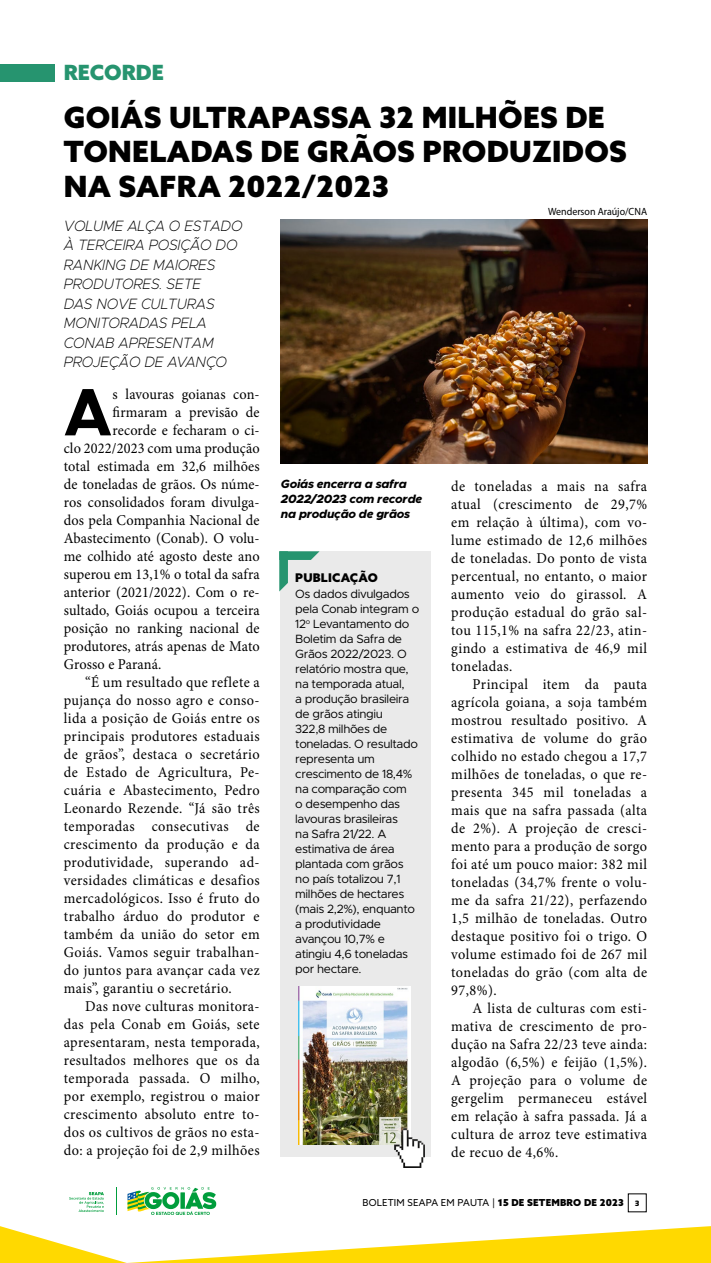
<style>
.page{position:relative;width:711px;height:1263px;background:#fff}
.page>*{position:absolute;margin:0;border:0;box-sizing:border-box;transform-origin:0 0}
.t1{font:700 67.35px "Metropolis";color:#000;scale:.95 1}
.t2{font:900 29.25px/34.5px "Azo Sans";letter-spacing:.01em;color:#000}
.t3{font:900 21px "Azo Sans";color:#26946f}
.t4{font:15px/18px "Minion Pro";letter-spacing:.025em;color:#000;text-align:justify;scale:.95 1}
.t5{font:15px "Minion Pro";letter-spacing:.005em;color:#000;scale:.95 1}
.t6{font:italic 200 15px/19.5px "Metropolis";letter-spacing:-.01em;color:#000;scale:.95 1}
.t7{font:12px/15px "Metropolis";letter-spacing:-.03em;color:#000}
.t8{font:italic 800 12px/15px "Metropolis";letter-spacing:-.02em;color:#000}
.t9{font:900 12px "Azo Sans";letter-spacing:.02em;color:#000}
.t10{font:10.5px "Myriad Pro";color:#000;scale:.95 1}
.t11{font:9.6px "Azo Sans";letter-spacing:.02em;color:#000}
.s1{font-weight:900}
.s2{font-family:"Neo Sans Pro";font-weight:900;font-size:7.2px}
</style>
<div class="page">
<svg style="left:127px;top:1187px;width:89px;height:28px"></svg>
<svg style="left:116px;top:1187px;width:1px;height:28px"></svg>
<svg style="left:69px;top:1192px;width:35px;height:20px"></svg>
<svg style="left:0;top:1226px;width:710px;height:37px"></svg>
<div style="left:0;top:64px;width:54px;height:18px;background:#26946f"></div>
<img style="left:281px;top:220px;width:365px;height:243px">
<div style="left:280px;top:551px;width:150px;height:606px;background:#eaeaea"></div>
<svg style="left:279px;top:551px;width:40px;height:40px"></svg>
<img style="left:298px;top:986px;width:112px;height:158px">
<img style="left:394px;top:1129px;width:30px;height:39px">
<h3 class="t3" style="left:64px;top:58px;width:102px">RECORDE</h3>
<h2 class="t2" style="left:64px;top:100px;width:564px">GOIÁS ULTRAPASSA 32 MILHÕES DE<br>TONELADAS DE GRÃOS PRODUZIDOS<br>NA SAFRA 2022/2023</h2>
<p class="t6" style="left:64px;top:216px;width:189px">VOLUME ALÇA O ESTADO<br>À TERCEIRA POSIÇÃO DO<br>RANKING DE MAIORES<br>PRODUTORES. SETE<br>DAS NOVE CULTURAS<br>MONITORADAS PELA<br>CONAB APRESENTAM<br>PROJEÇÃO DE AVANÇO</p>
<h1 class="t1" style="left:64px;top:369px;width:52px">A</h1>
<p class="t5" style="left:113px;top:384px;width:156px">s lavouras goianas con-</p>
<p class="t4" style="left:113px;top:404px;width:156px">firmaram a previsão de</p>
<p class="t5" style="left:113px;top:420px;width:156px">recorde e fecharam o ci-</p>
<p class="t4" style="left:64px;top:440px;width:207px">clo 2022/2023 com uma produção</p>
<p class="t4" style="left:64px;top:458px;width:207px">total estimada em 32,6 milhões</p>
<p class="t4" style="left:64px;top:476px;width:207px">de toneladas de grãos. Os núme-</p>
<p class="t4" style="left:64px;top:494px;width:207px">ros consolidados foram divulga-</p>
<p class="t4" style="left:64px;top:512px;width:207px">dos pela Companhia Nacional de</p>
<p class="t5" style="left:64px;top:528px;width:207px">Abastecimento (Conab). O volu-</p>
<p class="t5" style="left:64px;top:546px;width:207px">me colhido até agosto deste ano</p>
<p class="t4" style="left:64px;top:566px;width:207px">superou em 13,1% o total da safra</p>
<p class="t4" style="left:64px;top:584px;width:207px">anterior (2021/2022). Com o re-</p>
<p class="t4" style="left:64px;top:602px;width:207px">sultado, Goiás ocupou a terceira</p>
<p class="t4" style="left:64px;top:620px;width:207px">posição no ranking nacional de</p>
<p class="t5" style="left:64px;top:636px;width:207px">produtores, atrás apenas de Mato</p>
<p class="t5" style="left:64px;top:654px;width:104px">Grosso e Paraná.</p>
<p class="t4" style="left:85px;top:674px;width:185px">“É um resultado que reflete a</p>
<p class="t4" style="left:64px;top:692px;width:207px">pujança do nosso agro e conso-</p>
<p class="t4" style="left:64px;top:710px;width:207px">lida a posição de Goiás entre os</p>
<p class="t4" style="left:64px;top:728px;width:207px">principais produtores estaduais</p>
<p class="t4" style="left:64px;top:746px;width:207px">de grãos”, destaca o secretário</p>
<p class="t4" style="left:64px;top:764px;width:207px">de Estado de Agricultura, Pe-</p>
<p class="t4" style="left:64px;top:782px;width:207px">cuária e Abastecimento, Pedro</p>
<p class="t4" style="left:64px;top:800px;width:207px">Leonardo Rezende. “Já são três</p>
<p class="t4" style="left:64px;top:818px;width:207px">temporadas consecutivas de</p>
<p class="t4" style="left:64px;top:836px;width:207px">crescimento da produção e da</p>
<p class="t4" style="left:64px;top:854px;width:207px">produtividade, superando ad-</p>
<p class="t4" style="left:64px;top:872px;width:207px">versidades climáticas e desafios</p>
<p class="t4" style="left:64px;top:890px;width:207px">mercadológicos. Isso é fruto do</p>
<p class="t4" style="left:64px;top:908px;width:207px">trabalho árduo do produtor e</p>
<p class="t4" style="left:64px;top:926px;width:207px">também da união do setor em</p>
<p class="t4" style="left:64px;top:944px;width:207px">Goiás. Vamos seguir trabalhan-</p>
<p class="t4" style="left:64px;top:962px;width:207px">do juntos para avançar cada vez</p>
<p class="t4" style="left:64px;top:980px;width:178px">mais”, garantiu o secretário.</p>
<p class="t4" style="left:85px;top:998px;width:185px">Das nove culturas monitora-</p>
<p class="t4" style="left:64px;top:1016px;width:207px">das pela Conab em Goiás, sete</p>
<p class="t4" style="left:64px;top:1034px;width:207px">apresentaram, nesta temporada,</p>
<p class="t4" style="left:64px;top:1052px;width:207px">resultados melhores que os da</p>
<p class="t4" style="left:64px;top:1070px;width:207px">temporada passada. O milho,</p>
<p class="t4" style="left:64px;top:1088px;width:207px">por exemplo, registrou o maior</p>
<p class="t4" style="left:64px;top:1106px;width:207px">crescimento absoluto entre to-</p>
<p class="t4" style="left:64px;top:1124px;width:207px">dos os cultivos de grãos no esta-</p>
<p class="t4" style="left:64px;top:1142px;width:207px">do: a projeção foi de 2,9 milhões</p>
<p class="t10" style="left:547px;top:205px;width:106px">Wenderson Araújo/CNA</p>
<p class="t8" style="left:281px;top:477px;width:143px">Goiás encerra a safra<br>2022/2023 com recorde na produção de grãos</p>
<p class="t9" style="left:295px;top:569px;width:84px">PUBLICAÇÃO</p>
<p class="t7" style="left:295px;top:587px;width:125px">Os dados divulgados pela Conab integram o<br>12<sup>o</sup> Levantamento do<br>Boletim da Safra de<br>Grãos 2022/2023. O relatório mostra que, na temporada atual,<br>a produção brasileira de grãos atingiu<br>322,8 milhões de toneladas. O resultado representa um crescimento de 18,4% na comparação com<br>o desempenho das lavouras brasileiras<br>na Safra 21/22. A estimativa de área plantada com grãos no país totalizou 7,1 milhões de hectares (mais 2,2%), enquanto a produtividade avançou 10,7% e atingiu 4,6 toneladas por hectare.</p>
<p class="t4" style="left:451px;top:477px;width:207px">de toneladas a mais na safra atual (crescimento de 29,7% em relação à última), com vo&shy;lume estimado de 12,6 milhões de toneladas. Do ponto de vista percentual, no entanto, o maior aumento veio do girassol. A produção estadual do grão sal&shy;tou 115,1% na safra 22/23, atin&shy;gindo a estimativa de 46,9 mil toneladas.</p>
<p class="t4" style="left:451px;top:675px;width:207px;text-indent:21px">Principal item da pauta agrícola goiana, a soja também mostrou resultado positivo. A estimativa de volume do grão colhido no estado chegou a 17,7 milhões de toneladas, o que re&shy;presenta 345 mil toneladas a mais que na safra passada (alta de 2%). A projeção de cresci&shy;mento para a produção de sorgo foi até um pouco maior: 382 mil toneladas (34,7% frente o volu&shy;me da safra 21/22), perfazendo 1,5 milhão de toneladas. Outro destaque positivo foi o trigo. O volume estimado foi de 267 mil toneladas do grão (com alta de 97,8%).</p>
<p class="t4" style="left:451px;top:999px;width:207px;text-indent:21px">A lista de culturas com esti&shy;mativa de crescimento de pro&shy;dução na Safra 22/23 teve ainda: algodão (6,5%) e feijão (1,5%).<br>A projeção para o volume de gergelim permaneceu estável em relação à safra passada. Já a cultura de arroz teve estimativa de recuo de 4,6%.</p>
<p class="t11" style="left:362px;top:1197px;width:278px">BOLETIM SEAPA EM PAUTA | <span class="s1">15 DE SETEMBRO DE 2023</span> <span class="s2">3</span></p>
</div>
